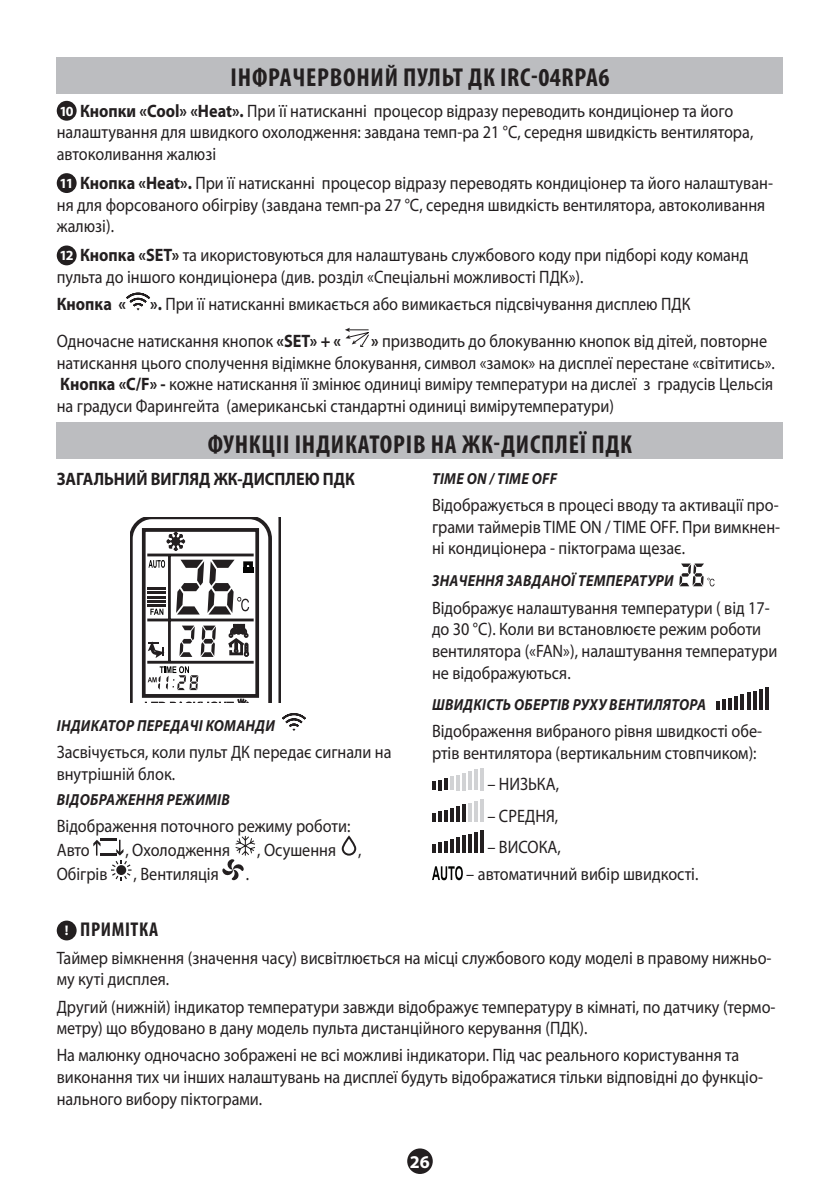
<style>
.page{position:relative;width:840px;height:1191px;background:#fff}
.page>*{position:absolute;margin:0;border:0;box-sizing:border-box;transform-origin:0 0}
.t1{font:700 condensed 26px "Myriad Pro";letter-spacing:.03em;color:#231f20}
.t2{font:700 condensed 20px "Myriad Pro";color:#231f20}
.t3{font:18px/21.6px "Myriad Pro";color:#231f20;scale:.9 1}
.t4{font:700 18px "Myriad Pro";color:#231f20;scale:.9 1}
.t5{font:700 18px "Myriad Pro";color:#fff}
.t6{font:italic 700 16px "Myriad Pro";letter-spacing:.02em;color:#231f20;scale:.9 1}
.s1{font-weight:700;font-size:14px;color:#fff}
.s2{font-weight:700}
.s3{font-stretch:normal;font-size:14px;color:#fff}
</style>
<div class="page">
<div style="left:407px;top:1148px;width:25px;height:26px;background:#231f20;border-radius:50%"></div>
<div style="left:57px;top:57px;width:725px;height:37px;background:#bcbdc0"></div>
<div style="left:57px;top:422px;width:725px;height:37px;background:#bcbdc0"></div>
<div style="left:57px;top:101px;width:20px;height:20px;background:#231f20;border-radius:50%"></div>
<div style="left:57px;top:173px;width:20px;height:20px;background:#231f20;border-radius:50%"></div>
<div style="left:57px;top:245px;width:20px;height:20px;background:#231f20;border-radius:50%"></div>
<svg style="left:126px;top:292px;width:24px;height:19px"></svg>
<svg style="left:345px;top:328px;width:24px;height:19px"></svg>
<div style="left:57px;top:920px;width:20px;height:20px;background:#231f20;border-radius:50%"></div>
<svg style="left:282px;top:713px;width:24px;height:18px"></svg>
<hr style="left:100px;top:838px;width:16px;height:3px;background:#231f20">
<svg style="left:342px;top:837px;width:13px;height:17px"></svg>
<div style="left:341px;top:836px;width:15px;height:19px;border:2px solid #231f20;border-radius:6px"></div>
<svg style="left:93px;top:839px;width:38px;height:41px"></svg>
<div style="left:116px;top:865px;width:10px;height:10px;background:#231f20;border-radius:50%"></div>
<svg style="left:222px;top:835px;width:34px;height:46px"></svg>
<svg style="left:679px;top:563px;width:35px;height:23px"></svg>
<svg style="left:716px;top:698px;width:15px;height:12px"></svg>
<hr style="left:734px;top:696px;width:3px;height:14px;background:#231f20">
<hr style="left:740px;top:694px;width:3px;height:16px;background:#231f20">
<hr style="left:746px;top:693px;width:3px;height:17px;background:#231f20">
<hr style="left:752px;top:691px;width:3px;height:19px;background:#231f20">
<svg style="left:759px;top:689px;width:3px;height:21px"></svg>
<svg style="left:765px;top:688px;width:3px;height:22px"></svg>
<svg style="left:432px;top:778px;width:15px;height:12px"></svg>
<hr style="left:450px;top:776px;width:3px;height:14px;background:#d1d2d4">
<hr style="left:456px;top:775px;width:3px;height:15px;background:#d1d2d4">
<hr style="left:462px;top:773px;width:3px;height:17px;background:#d1d2d4">
<hr style="left:468px;top:771px;width:3px;height:19px;background:#d1d2d4">
<hr style="left:474px;top:769px;width:3px;height:21px;background:#d1d2d4">
<hr style="left:480px;top:768px;width:3px;height:22px;background:#d1d2d4">
<svg style="left:432px;top:808px;width:21px;height:13px"></svg>
<hr style="left:456px;top:806px;width:3px;height:15px;background:#231f20">
<hr style="left:462px;top:804px;width:3px;height:17px;background:#231f20">
<hr style="left:468px;top:803px;width:3px;height:18px;background:#d1d2d4">
<hr style="left:474px;top:801px;width:3px;height:20px;background:#d1d2d4">
<hr style="left:480px;top:799px;width:3px;height:22px;background:#d1d2d4">
<svg style="left:432px;top:841px;width:15px;height:12px"></svg>
<hr style="left:450px;top:839px;width:3px;height:14px;background:#231f20">
<hr style="left:456px;top:837px;width:3px;height:16px;background:#231f20">
<hr style="left:462px;top:836px;width:3px;height:17px;background:#231f20">
<hr style="left:468px;top:834px;width:3px;height:19px;background:#231f20">
<hr style="left:474px;top:832px;width:3px;height:21px;background:#231f20">
<hr style="left:480px;top:831px;width:3px;height:22px;background:#231f20">
<svg style="left:432px;top:866px;width:30px;height:14px"></svg>
<svg style="left:130px;top:517px;width:150px;height:186px"></svg>
<h1 class="t1" style="left:230px;top:61px;width:89px">інфрачервон</h1>
<h1 class="t1" style="left:370px;top:61px;width:240px">ИЙ ПУЛЬ Т ДК IRC-04RPA6</h1>
<p class="t3" style="left:57px;top:100px;width:775px"><span class="s1">10</span> <span class="s2">Кнопки «Cool» «Heat».</span> При її натисканні процесор відразу переводить кондиціонер та його налаштування для швидкого охолодження: завдана темп-ра 21 °C, середня швидкість вентилятора, автоколивання жалюзі</p>
<p class="t3" style="left:57px;top:172px;width:797px"><span class="s1">11</span> <span class="s2">Кнопка «Heat».</span> При її натисканні процесор відразу переводять кондиціонер та його налаштуван&shy;ня для форсованого обігріву (завдана темп-ра 27 °C, середня швидкість вентилятора, автоколивання жалюзі).</p>
<p class="t3" style="left:57px;top:244px;width:769px"><span class="s1">12</span> <span class="s2">Кнопка «SET»</span> та икористовуються для налаштувань службового коду при підборі коду команд пульта до іншого кондиціонера (див. розділ «Спеціальні можливості ПДК»).</p>
<p class="t4" style="left:57px;top:292px;width:78px">Кнопка «</p>
<p class="t3" style="left:57px;top:285px;width:705px;line-height:36.8px;text-indent:93px"><span class="s2">».</span> При її натисканні вмикається або вимикається підсвічування дисплею ПДК<br>Одночасне натискання кнопок <span class="s2">«SET» + «</span></p>
<p class="t3" style="left:57px;top:330px;width:799px;text-indent:314px"><span class="s2">»</span> призводить до блокуванню кнопок від дітей, повторне натискання цього сполучення відімкне блокування, символ «замок» на дисплеї перестане «світитись».<br><span class="s2">Кнопка «С/F» -</span> кожне натискання її змінює одиниці виміру температури на дислеї з градусів Цельсія на градуси Фарингейта (американські стандартні одиниці вимірутемператури)</p>
<h1 class="t1" style="left:208px;top:428px;width:425px">ФУНКЦІІ ІНДИКАТОРІВ НА ЖК-ДИСПЛЕЇ ПДК</h1>
<p class="t4" style="left:57px;top:467px;width:332px">ЗАГАЛЬНИЙ ВИГЛЯД ЖК-ДИСПЛЕЮ ПДК</p>
<p class="t6" style="left:57px;top:715px;width:49px">ІНДИКАТОР</p>
<p class="t6" style="left:137px;top:715px;width:7px">ПЕРЕДАЧ</p>
<p class="t6" style="left:199px;top:715px;width:11px">ІКОМАНД</p>
<p class="t6" style="left:265px;top:715px;width:12px">И</p>
<p class="t3" style="left:57px;top:741px;width:373px">Засвічується, коли пульт ДК передає сигнали на внутрішній блок.</p>
<p class="t6" style="left:57px;top:788px;width:27px">ВІДОБРАЖЕННЯ</p>
<p class="t6" style="left:167px;top:788px;width:71px">РЕЖИМІВ</p>
<p class="t3" style="left:57px;top:813px;width:327px;line-height:23.8px">Відображення поточного режиму роботи:<br>Авто</p>
<p class="t3" style="left:125px;top:838px;width:118px">, Охолодження</p>
<p class="t3" style="left:257px;top:838px;width:117px">, Осушення ,</p>
<p class="t3" style="left:57px;top:863px;width:58px">Обігрів</p>
<p class="t3" style="left:133px;top:863px;width:96px">, Вентиляція</p>
<p class="t3" style="left:245px;top:863px;width:5px">.</p>
<p class="t6" style="left:432px;top:468px;width:140px">TIME ON / TIME OFF</p>
<p class="t3" style="left:432px;top:494px;width:388px;text-align:justify">Відображується в процесі вводу та активації про&shy;грами таймерів TIME ON / TIME OFF. При вимкнен&shy;ні кондиціонера - піктограма щезає.</p>
<p class="t6" style="left:432px;top:570px;width:20px">ЗНАЧЕННЯ</p>
<p class="t6" style="left:506px;top:570px;width:20px">ЗАВДАНО</p>
<p class="t6" style="left:571px;top:570px;width:44px">Ї TEMПЕРАТУР</p>
<p class="t6" style="left:663px;top:570px;width:12px">И</p>
<p class="t3" style="left:432px;top:596px;width:385px">Відображує налаштування температури ( від 17- до 30 °C). Коли ви встановлюєте режим роботи вентилятора («FAN»), налаштування температури не відображуються.</p>
<p class="t6" style="left:432px;top:694px;width:100px">ШВИДКІСТЬ ОБЕРТ</p>
<p class="t6" style="left:556px;top:694px;width:21px">ІВ РУХУ</p>
<p class="t6" style="left:609px;top:694px;width:11px">ВЕНТ</p>
<p class="t6" style="left:643px;top:694px;width:21px">ИЛЯТОРА</p>
<p class="t3" style="left:432px;top:720px;width:368px">Відображення вибраного рівня швидкості обе&shy;ртів вентилятора (вертикальним стовпчиком):</p>
<p class="t3" style="left:487px;top:773px;width:81px">– НИЗЬКА,</p>
<p class="t3" style="left:487px;top:804px;width:80px">– СРЕДНЯ,</p>
<p class="t3" style="left:487px;top:836px;width:83px">– ВИСОКА,</p>
<p class="t3" style="left:466px;top:863px;width:259px">– автоматичний вибір швидкості.</p>
<p class="t2" style="left:65px;top:917px;width:37px"><span class="s3">!</span> Примітка</p>
<p class="t3" style="left:57px;top:946px;width:795px">Таймер вімкнення (значення часу) висвітлюється на місці службового коду моделі в правому нижньо&shy;му куті дисплея.</p>
<p class="t3" style="left:57px;top:995px;width:799px">Другий (нижній) індикатор температури завжди відображує температуру в кімнаті, по датчику (термо&shy;метру) що вбудовано в дану модель пульта дистанційного керування (ПДК).</p>
<p class="t3" style="left:57px;top:1044px;width:785px">На малюнку одночасно зображені не всі можливі індикатори. Під час реального користування та виконання тих чи інших налаштувань на дисплеї будуть відображатися тільки відповідні до функціо&shy;нального вибору піктограми.</p>
<p class="t5" style="left:410px;top:1150px;width:21px">26</p>
</div>
